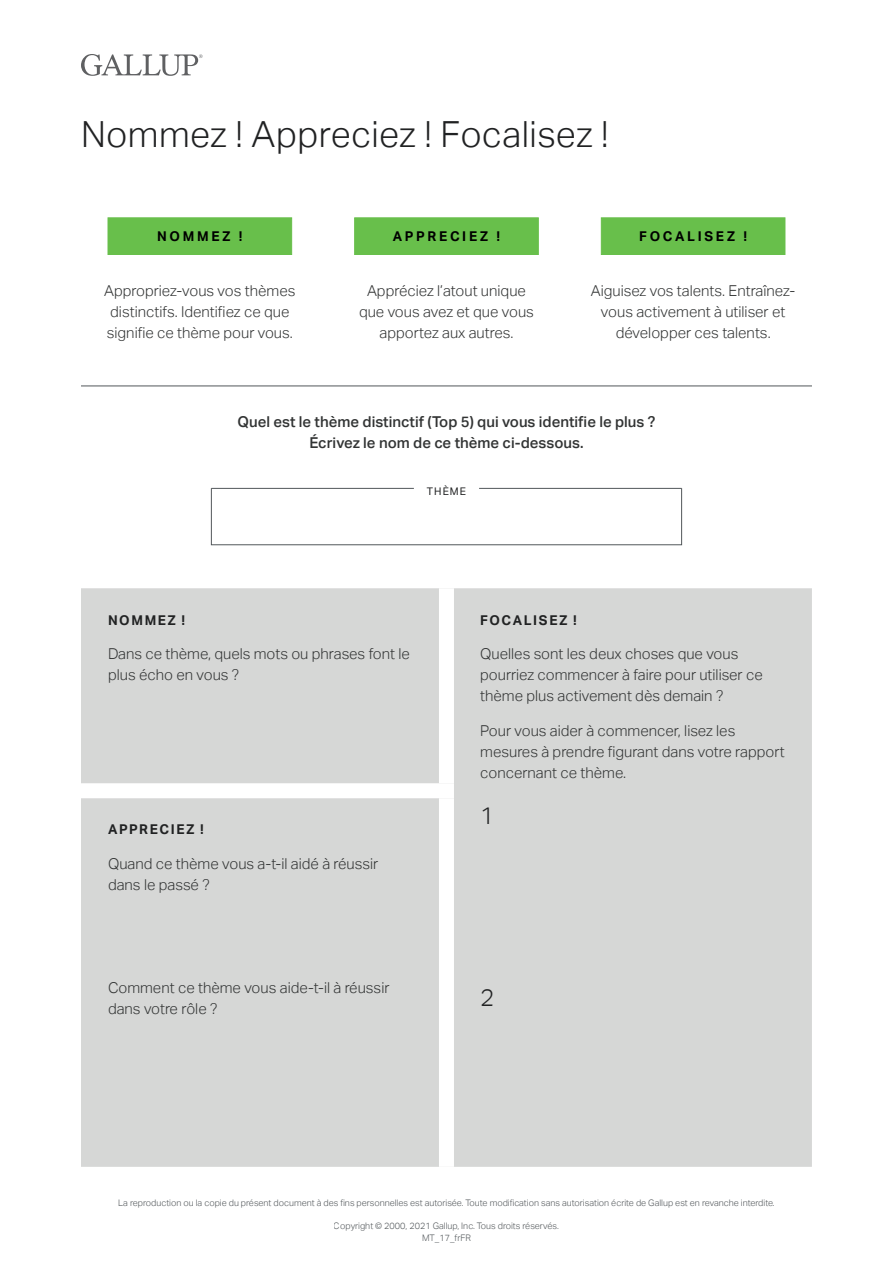
<style>
.page{position:relative;width:893px;height:1263px;background:#fff}
.page>*{position:absolute;margin:0;border:0;box-sizing:border-box;transform-origin:0 0}
.main_title{font:300 36px "Aktiv Grotesk";letter-spacing:.01em;color:#212223}
.t1{font:300 24px "Aktiv Grotesk";color:#212223}
.body_cntrd_3col{font:300 15px/21px "Aktiv Grotesk";color:#323434}
.t2{font:500 15px/21px "Aktiv Grotesk";color:#323434;text-align:center}
.nca_shaded{font:700 13.5px "Aktiv Grotesk";letter-spacing:.2em;color:#000}
.t3{font:700 13.5px "Aktiv Grotesk";letter-spacing:.12em;color:#212223}
.t4{font:10.5px "Aktiv Grotesk";letter-spacing:.1em;color:#212223}
.t5{font:300 9px/11.9px "Aktiv Grotesk";color:#52575a;text-align:center}
</style>
<div class="page">
<svg style="left:81px;top:54px;width:121px;height:22px"></svg>
<div style="left:108px;top:217px;width:184px;height:38px;background:#68bf4b;border:1px solid #68bf4b"></div>
<div style="left:354px;top:217px;width:185px;height:38px;background:#68bf4b;border:1px solid #68bf4b"></div>
<div style="left:601px;top:217px;width:184px;height:38px;background:#68bf4b;border:1px solid #68bf4b"></div>
<hr style="left:81px;top:386px;width:731px;height:1px;background:#52575a">
<div style="left:211px;top:488px;width:471px;height:57px;border:1px solid #52575a"></div>
<hr style="left:211px;top:488px;width:471px;height:1px;background:#52575a">
<div style="left:414px;top:484px;width:65px;height:12px;background:#fff"></div>
<div style="left:81px;top:588px;width:731px;height:579px;background:#d6d7d6"></div>
<div style="left:439px;top:588px;width:15px;height:195px;background:#fff"></div>
<div style="left:81px;top:783px;width:373px;height:15px;background:#fff"></div>
<div style="left:439px;top:798px;width:15px;height:369px;background:#fff"></div>
<h1 class="main_title" style="left:81px;top:114px;width:529px">Nommez ! Appreciez ! Focalisez !</h1>
<p class="nca_shaded" style="left:157px;top:228px;width:87px">NOMMEZ !</p>
<p class="nca_shaded" style="left:393px;top:228px;width:109px">APPRECIEZ !</p>
<p class="nca_shaded" style="left:639px;top:228px;width:109px">FOCALISEZ !</p>
<p class="body_cntrd_3col" style="left:104px;top:280px;width:193px">Appropriez-vous vos thèmes distinctifs. Identifiez ce que signifie ce thème pour vous.</p>
<p class="body_cntrd_3col" style="left:359px;top:280px;width:176px;text-align:center">Appréciez l’atout unique que vous avez et que vous apportez aux autres.</p>
<p class="body_cntrd_3col" style="left:591px;top:280px;width:206px;text-align:center">Aiguisez vos talents. Entraînez&shy;vous activement à utiliser et développer ces talents.</p>
<p class="t2" style="left:237px;top:411px;width:419px">Quel est le thème distinctif (Top 5) qui vous identifie le plus ?<br>Écrivez le nom de ce thème ci-dessous.</p>
<p class="t4" style="left:427px;top:485px;width:41px">THÈME</p>
<p class="t3" style="left:108px;top:612px;width:79px">NOMMEZ !</p>
<p class="body_cntrd_3col" style="left:108px;top:644px;width:303px">Dans ce thème, quels mots ou phrases font le plus écho en vous ?</p>
<p class="t3" style="left:108px;top:822px;width:97px">APPRECIEZ !</p>
<p class="body_cntrd_3col" style="left:108px;top:853px;width:272px">Quand ce thème vous a-t-il aidé à réussir dans le passé ?</p>
<p class="body_cntrd_3col" style="left:108px;top:977px;width:283px">Comment ce thème vous aide-t-il à réussir dans votre rôle ?</p>
<p class="t3" style="left:480px;top:612px;width:98px">FOCALISEZ !</p>
<p class="body_cntrd_3col" style="left:480px;top:644px;width:284px">Quelles sont les deux choses que vous pourriez commencer à faire pour utiliser ce thème plus activement dès demain ?</p>
<p class="body_cntrd_3col" style="left:480px;top:720px;width:306px">Pour vous aider à commencer, lisez les mesures à prendre figurant dans votre rapport concernant ce thème.</p>
<h2 class="t1" style="left:480px;top:802px;width:16px">1</h2>
<h2 class="t1" style="left:480px;top:984px;width:16px">2</h2>
<p class="t5" style="left:118px;top:1197px;width:658px">La reproduction ou la copie du présent document à des fins personnelles est autorisée. Toute modification sans autorisation écrite de Gallup est en revanche interdite.</p>
<p class="t5" style="left:334px;top:1220px;width:227px">Copyright © 2000, 2021 Gallup, Inc. Tous droits réservés.<br>MT_17_frFR</p>
</div>
